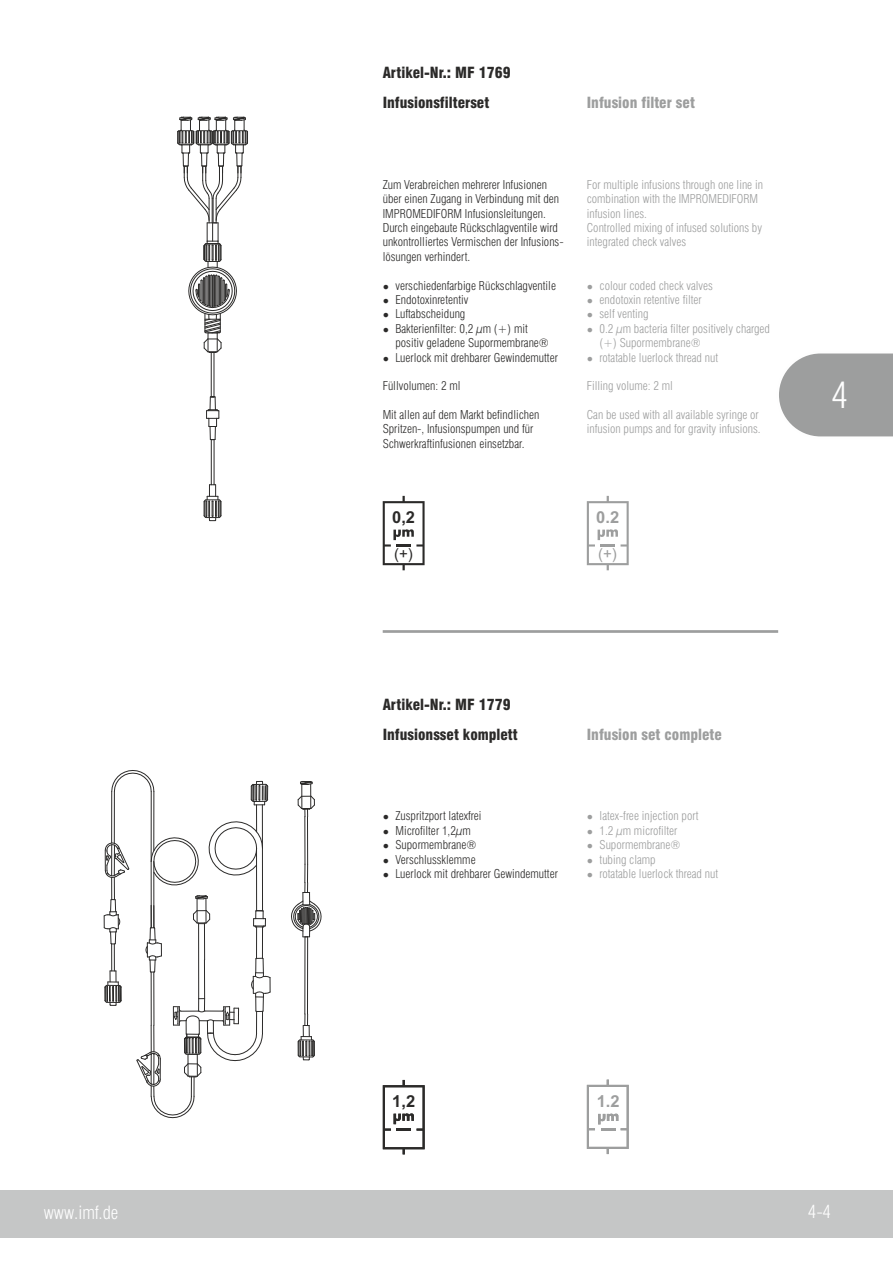
<style>
.page{position:relative;width:893px;height:1263px;background:#fff}
.page>*{position:absolute;margin:0;border:0;box-sizing:border-box;transform-origin:0 0}
.t1{font:300 condensed 36px "Swiss 721 BT";color:#fefefe}
.t2{font:300 condensed 18px "Swiss 721 BT";color:#fefefe}
.t3{font:700 16.5px "Arial";color:#2b2a29}
.t4{font:700 16.5px "Arial";color:#9d9e9e}
.t5{font:900 condensed 15px/29.7px "Swiss 721 BT";color:#2b2a29}
.t6{font:900 condensed 15px "Swiss 721 BT";color:#9d9e9e}
.t7{font:15px "Arial";color:#2b2a29}
.t8{font:15px "Arial";color:#9d9e9e}
.t9{font:300 condensed 12px/14.4px "Swiss 721 BT";color:#2b2a29}
.t10{font:300 condensed 12px/14.4px "Swiss 721 BT";color:#9d9e9e}
.s1{font-family:"Arial";font-weight:400;font-stretch:normal;font-size:10.5px}
</style>
<div class="page">
<hr style="left:305px;top:817px;width:1px;height:47px;background:#2b2a29">
<hr style="left:307px;top:817px;width:1px;height:47px;background:#2b2a29">
<svg style="left:298px;top:781px;width:17px;height:36px"></svg>
<svg style="left:291px;top:864px;width:30px;height:73px"></svg>
<hr style="left:305px;top:937px;width:1px;height:77px;background:#2b2a29">
<hr style="left:307px;top:937px;width:1px;height:77px;background:#2b2a29">
<svg style="left:298px;top:1014px;width:17px;height:46px"></svg>
<hr style="left:151px;top:861px;width:1px;height:67px;background:#2b2a29">
<hr style="left:154px;top:861px;width:1px;height:67px;background:#2b2a29">
<hr style="left:262px;top:805px;width:1px;height:106px;background:#2b2a29">
<hr style="left:256px;top:848px;width:1px;height:63px;background:#2b2a29">
<svg style="left:209px;top:781px;width:59px;height:94px"></svg>
<hr style="left:151px;top:791px;width:1px;height:70px;background:#2b2a29">
<hr style="left:154px;top:791px;width:1px;height:59px;background:#2b2a29">
<svg style="left:151px;top:837px;width:48px;height:48px"></svg>
<svg style="left:137px;top:895px;width:134px;height:223px"></svg>
<svg style="left:111px;top:770px;width:43px;height:22px"></svg>
<hr style="left:111px;top:791px;width:1px;height:52px;background:#2b2a29">
<hr style="left:114px;top:791px;width:1px;height:52px;background:#2b2a29">
<svg style="left:104px;top:842px;width:25px;height:164px"></svg>
<svg style="left:206px;top:396px;width:14px;height:44px"></svg>
<hr style="left:211px;top:440px;width:1px;height:44px;background:#2b2a29">
<hr style="left:214px;top:440px;width:1px;height:44px;background:#2b2a29">
<svg style="left:204px;top:484px;width:18px;height:37px"></svg>
<hr style="left:214px;top:352px;width:1px;height:45px;background:#2b2a29">
<hr style="left:211px;top:352px;width:1px;height:45px;background:#2b2a29">
<svg style="left:177px;top:117px;width:71px;height:236px"></svg>
<hr style="left:383px;top:630px;width:395px;height:3px;background:#9d9e9e">
<div style="left:0;top:1190px;width:893px;height:47px;background:#c5c6c6"></div>
<svg style="left:383px;top:496px;width:42px;height:74px"></svg>
<svg style="left:587px;top:496px;width:42px;height:74px"></svg>
<svg style="left:383px;top:1080px;width:42px;height:74px"></svg>
<svg style="left:587px;top:1079px;width:42px;height:75px"></svg>
<svg style="left:779px;top:353px;width:114px;height:84px;background:#a6a7a7"></svg>
<p class="t5" style="left:383px;top:59px;width:130px">Artikel-Nr.: MF 1769</p>
<p class="t5" style="left:383px;top:89px;width:108px">Infusionsfilterset</p>
<p class="t6" style="left:587px;top:97px;width:110px">Infusion filter set</p>
<p class="t9" style="left:383px;top:179px;width:182px">Zum Verabreichen mehrerer Infusionen über einen Zugang in Verbindung mit den IMPROMEDIFORM Infusionsleitungen.<br>Durch eingebaute Rückschlagventile wird unkontrolliertes Vermischen der Infusions&shy;lösungen verhindert.</p>
<p class="t9" style="left:383px;top:279px;width:175px"><span class="s1">●</span> verschiedenfarbige Rückschlagventile</p>
<p class="t9" style="left:383px;top:294px;width:87px"><span class="s1">●</span> Endotoxinretentiv</p>
<p class="t9" style="left:383px;top:308px;width:84px"><span class="s1">●</span> Luftabscheidung</p>
<p class="t9" style="left:395px;top:322px;width:155px;text-indent:-13px"><span class="s1">●</span> Bakterienfilter: 0,2 µm (+) mit positiv geladene Supormembrane®</p>
<p class="t9" style="left:383px;top:351px;width:177px"><span class="s1">●</span> Luerlock mit drehbarer Gewindemutter</p>
<p class="t9" style="left:383px;top:380px;width:79px">Füllvolumen: 2 ml</p>
<p class="t9" style="left:383px;top:409px;width:158px">Mit allen auf dem Markt befindlichen<br>Spritzen-, Infusionspumpen und für<br>Schwerkraftinfusionen einsetzbar.</p>
<p class="t10" style="left:587px;top:179px;width:178px">For multiple infusions through one line in combination with the IMPROMEDIFORM infusion lines.<br>Controlled mixing of infused solutions by integrated check valves</p>
<p class="t10" style="left:587px;top:279px;width:128px"><span class="s1">●</span> colour coded check valves</p>
<p class="t10" style="left:587px;top:294px;width:117px"><span class="s1">●</span> endotoxin retentive filter</p>
<p class="t10" style="left:587px;top:308px;width:63px"><span class="s1">●</span> self venting</p>
<p class="t10" style="left:600px;top:322px;width:172px;text-indent:-13px"><span class="s1">●</span> 0.2 µm bacteria filter positively charged (+) Supormembrane®</p>
<p class="t10" style="left:587px;top:351px;width:133px"><span class="s1">●</span> rotatable luerlock thread nut</p>
<p class="t10" style="left:587px;top:380px;width:88px">Filling volume: 2 ml</p>
<p class="t10" style="left:587px;top:409px;width:175px">Can be used with all available syringe or infusion pumps and for gravity infusions.</p>
<h3 class="t3" style="left:392px;top:511px;width:24px">0,2</h3>
<h3 class="t4" style="left:596px;top:511px;width:24px">0.2</h3>
<p class="t7" style="left:394px;top:548px;width:20px">(+)</p>
<p class="t8" style="left:598px;top:548px;width:20px">(+)</p>
<p class="t5" style="left:383px;top:691px;width:137px">Artikel-Nr.: MF 1779<br>Infusionsset komplett</p>
<p class="t9" style="left:383px;top:810px;width:100px"><span class="s1">●</span> Zuspritzport latexfrei</p>
<p class="t9" style="left:383px;top:824px;width:90px"><span class="s1">●</span> Microfilter 1,2µm</p>
<p class="t9" style="left:383px;top:839px;width:95px"><span class="s1">●</span> Supormembrane®</p>
<p class="t9" style="left:383px;top:853px;width:94px"><span class="s1">●</span> Verschlussklemme</p>
<p class="t9" style="left:383px;top:867px;width:177px"><span class="s1">●</span> Luerlock mit drehbarer Gewindemutter</p>
<p class="t6" style="left:587px;top:728px;width:137px">Infusion set complete</p>
<p class="t10" style="left:587px;top:810px;width:113px"><span class="s1">●</span> latex-free injection port</p>
<p class="t10" style="left:587px;top:824px;width:92px"><span class="s1">●</span> 1.2 µm microfilter</p>
<p class="t10" style="left:587px;top:839px;width:95px"><span class="s1">●</span> Supormembrane®</p>
<p class="t10" style="left:587px;top:853px;width:70px"><span class="s1">●</span> tubing clamp</p>
<p class="t10" style="left:587px;top:867px;width:133px"><span class="s1">●</span> rotatable luerlock thread nut</p>
<h1 class="t1" style="left:831px;top:381px;width:18px">4</h1>
<h3 class="t3" style="left:392px;top:1095px;width:24px">1,2</h3>
<h3 class="t4" style="left:597px;top:1095px;width:24px">1.2</h3>
<h2 class="t2" style="left:44px;top:1205px;width:76px">www.imf.de</h2>
<h2 class="t2" style="left:808px;top:1205px;width:25px">4-4</h2>
</div>
